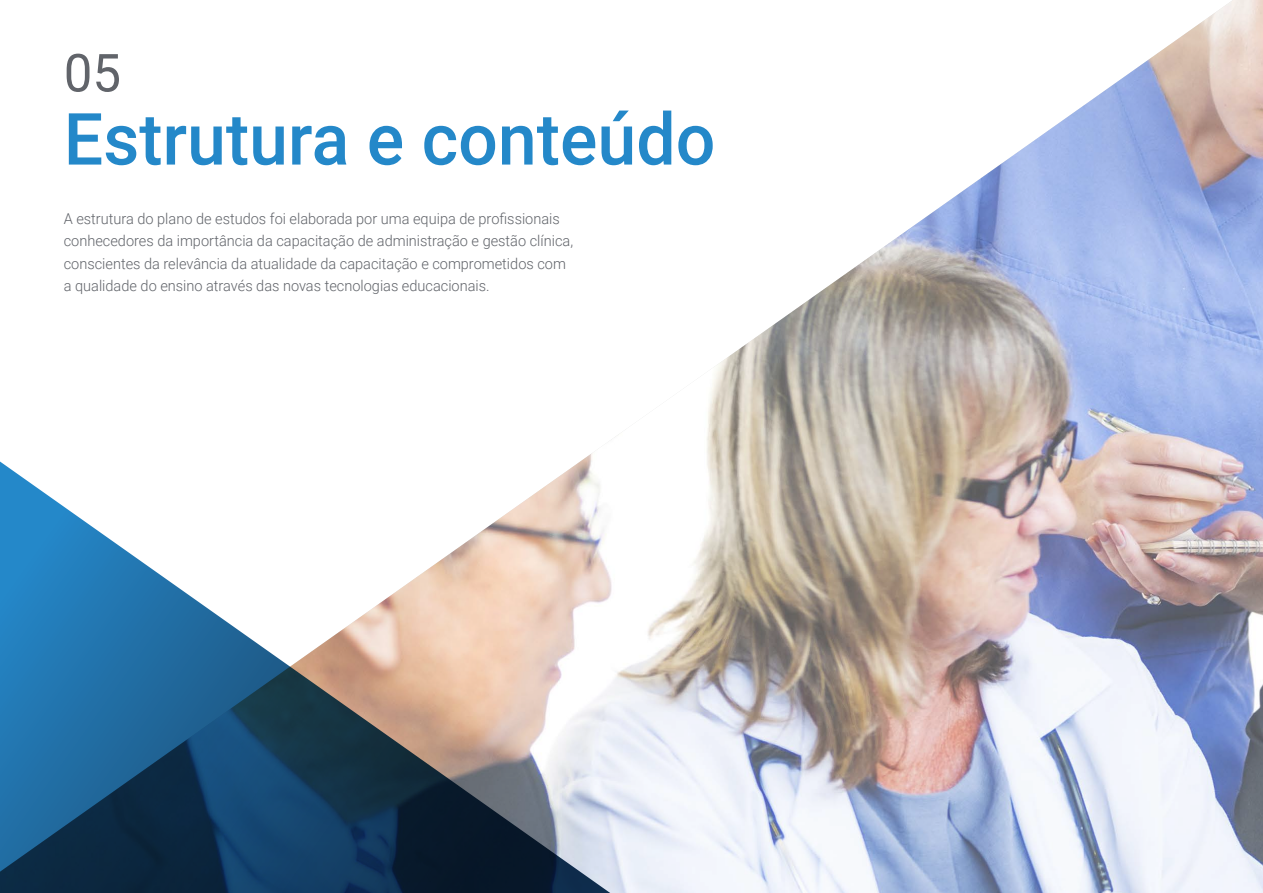
<style>
.page{position:relative;width:1263px;height:893px;background:#fff}
.page>*{position:absolute;margin:0;border:0;box-sizing:border-box;transform-origin:0 0}
.t1{font:500 72px "Roboto";color:#2488c9}
.t2{font:52.5px "Roboto";color:#61646a}
.t3{font:300 15px/22.5px "Roboto";color:#61646a}
</style>
<div class="page">
<img style="left:611px;top:0;width:652px;height:893px">
<svg style="left:0;top:446px;width:640px;height:447px"></svg>
<h2 class="t2" style="left:64px;top:36px;width:59px">05</h2>
<h1 class="t1" style="left:64px;top:89px;width:653px">Estrutura e conteúdo</h1>
<p class="t3" style="left:64px;top:207px;width:511px">A estrutura do plano de estudos foi elaborada por uma equipa de profissionais conhecedores da importância da capacitação de administração e gestão clínica, conscientes da relevância da atualidade da capacitação e comprometidos com a qualidade do ensino através das novas tecnologias educacionais.</p>
</div>
